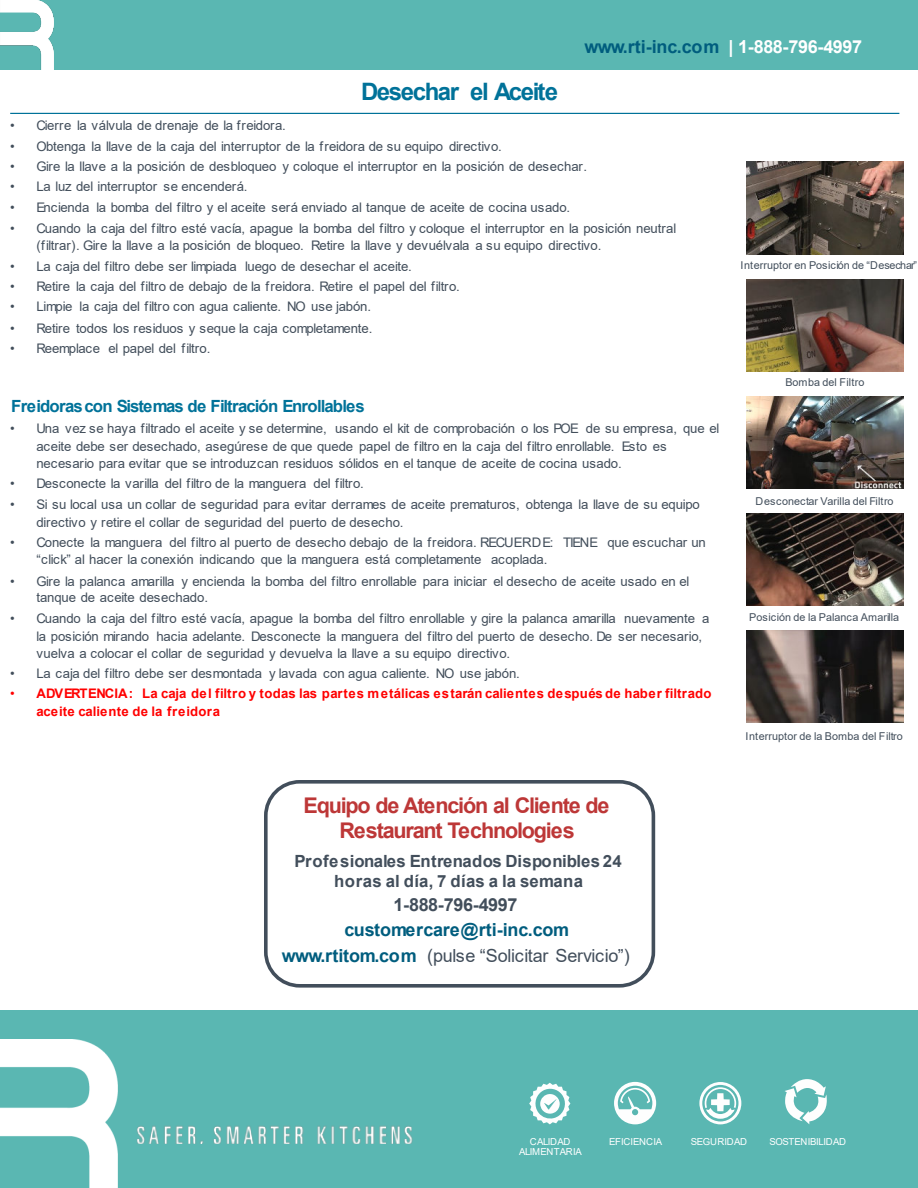
<style>
.page{position:relative;width:918px;height:1188px;background:#fff}
.page>*{position:absolute;margin:0;border:0;box-sizing:border-box;transform-origin:0 0}
.t1{font:700 24px "Arial";letter-spacing:-.055em;color:#007299}
.t2{font:700 21.6px/25.2px "Arial";letter-spacing:-.055em;color:#bd3737;text-align:center}
.t3{font:700 18px/26.4px "Arial";letter-spacing:-.015em;color:#005d7e;text-align:center}
.t4{font:700 18px "Arial";letter-spacing:-.025em;color:#424e5b}
.t5{font:700 16.8px/20.4px "Arial";letter-spacing:.015em;color:#424e5b;text-align:center}
.t6{font:700 16.8px "Arial";letter-spacing:-.045em;color:#007299}
.t7{font:13.2px/17.4px "Arial";letter-spacing:-.01em;color:#424e5b}
.t8{font:700 13.2px/18px "Arial";letter-spacing:.025em;color:#f00}
.t9{font:10.8px "Arial";color:#424e5b}
.t10{font:9.6px/10.8px "Arial";letter-spacing:-.03em;color:#fff;text-align:center}
.s1{color:#fff}
.s2{font-weight:400}
.s3{font-weight:400;color:#424e5b}
</style>
<div class="page">
<div style="left:0;top:0;width:918px;height:70px;background:#5ab7b2"></div>
<div style="left:0;top:1010px;width:918px;height:178px;background:#5ab7b2"></div>
<img style="left:0;top:0;width:54px;height:70px">
<img style="left:0;top:1039px;width:118px;height:149px">
<svg style="left:529px;top:1083px;width:41px;height:41px"></svg>
<svg style="left:614px;top:1082px;width:42px;height:42px"></svg>
<svg style="left:785px;top:1079px;width:42px;height:45px"></svg>
<svg style="left:699px;top:1082px;width:42px;height:42px"></svg>
<img style="left:38px;top:1116px;width:375px;height:28px">
<hr style="left:10px;top:113px;width:889px;height:1px;background:#007299">
<div style="left:264px;top:780px;width:391px;height:208px;border:4px solid #424e5b;border-radius:34px"></div>
<img style="left:746px;top:162px;width:158px;height:92px">
<img style="left:746px;top:280px;width:158px;height:92px">
<img style="left:746px;top:396px;width:158px;height:92px">
<img style="left:746px;top:514px;width:158px;height:92px">
<img style="left:746px;top:630px;width:158px;height:92px">
<h1 class="t1" style="left:361px;top:83px;width:198px">Desechar el Aceite</h1>
<h3 class="t3" style="left:585px;top:35px;width:279px">www.rti-inc.com <span class="s1">| 1-888-796-4997</span></h3>
<p class="t7" style="left:10px;top:118px;width:277px">• Cierre la válvula de drenaje de la freidora.</p>
<p class="t7" style="left:10px;top:138px;width:493px">• Obtenga la llave de la caja del interruptor de la freidora de su equipo directivo.</p>
<p class="t7" style="left:10px;top:159px;width:579px">• Gire la llave a la posición de desbloqueo y coloque el interruptor en la posición de desechar.</p>
<p class="t7" style="left:10px;top:179px;width:239px">• La luz del interruptor se encenderá.</p>
<p class="t7" style="left:10px;top:200px;width:562px">• Encienda la bomba del filtro y el aceite será enviado al tanque de aceite de cocina usado.</p>
<p class="t7" style="left:36px;top:222px;width:641px;line-height:16.8px;text-indent:-26px">• Cuando la caja del filtro esté vacía, apague la bomba del filtro y coloque el interruptor en la posición neutral (filtrar). Gire la llave a la posición de bloqueo. Retire la llave y devuélvala a su equipo directivo.</p>
<p class="t7" style="left:10px;top:258px;width:403px">• La caja del filtro debe ser limpiada luego de desechar el aceite.</p>
<p class="t7" style="left:10px;top:279px;width:451px">• Retire la caja del filtro de debajo de la freidora. Retire el papel del filtro.</p>
<p class="t7" style="left:10px;top:299px;width:363px">• Limpie la caja del filtro con agua caliente. NO use jabón.</p>
<p class="t7" style="left:10px;top:321px;width:364px">• Retire todos los residuos y seque la caja completamente.</p>
<p class="t7" style="left:10px;top:341px;width:202px">• Reemplace el papel del filtro.</p>
<p class="t6" style="left:11px;top:399px;width:355px">Freidoras con Sistemas de Filtración Enrollables</p>
<p class="t7" style="left:36px;top:421px;width:685px;text-indent:-26px">• Una vez se haya filtrado el aceite y se determine, usando el kit de comprobación o los POE de su empresa, que el aceite debe ser desechado, asegúrese de que quede papel de filtro en la caja del filtro enrollable. Esto es necesario para evitar que se introduzcan residuos sólidos en el tanque de aceite de cocina usado.</p>
<p class="t7" style="left:10px;top:476px;width:355px">• Desconecte la varilla del filtro de la manguera del filtro.</p>
<p class="t7" style="left:36px;top:496px;width:665px;line-height:18px;text-indent:-26px">• Si su local usa un collar de seguridad para evitar derrames de aceite prematuros, obtenga la llave de su equipo directivo y retire el collar de seguridad del puerto de desecho.</p>
<p class="t7" style="left:36px;top:535px;width:671px;line-height:16.8px;text-indent:-26px">• Conecte la manguera del filtro al puerto de desecho debajo de la freidora. RECUERDE: TIENE que escuchar un “click” al hacer la conexión indicando que la manguera está completamente acoplada.</p>
<p class="t7" style="left:36px;top:574px;width:655px;line-height:16.8px;text-indent:-26px">• Gire la palanca amarilla y encienda la bomba del filtro enrollable para iniciar el desecho de aceite usado en el tanque de aceite desechado.</p>
<p class="t7" style="left:36px;top:611px;width:675px;text-indent:-26px">• Cuando la caja del filtro esté vacía, apague la bomba del filtro enrollable y gire la palanca amarilla nuevamente a la posición mirando hacia adelante. Desconecte la manguera del filtro del puerto de desecho. De ser necesario, vuelva a colocar el collar de seguridad y devuelva la llave a su equipo directivo.</p>
<p class="t7" style="left:10px;top:666px;width:511px">• La caja del filtro debe ser desmontada y lavada con agua caliente. NO use jabón.</p>
<p class="t8" style="left:36px;top:686px;width:677px;text-indent:-26px"><span class="s2">•</span> ADVERTENCIA: La caja del filtro y todas las partes metálicas estarán calientes después de haber filtrado aceite caliente de la freidora</p>
<h2 class="t2" style="left:303px;top:795px;width:308px">Equipo de Atención al Cliente de<br>Restaurant Technologies</h2>
<p class="t5" style="left:295px;top:852px;width:329px">Profesionales Entrenados Disponibles 24 horas al día, 7 días a la semana</p>
<h3 class="t4" style="left:394px;top:898px;width:125px">1-888-796-4997</h3>
<h3 class="t3" style="left:282px;top:918px;width:349px">customercare@rti-inc.com www.rtitom.com <span class="s3">(pulse “Solicitar Servicio”)</span></h3>
<p class="t9" style="left:741px;top:261px;width:178px">Interruptor en Posición de “Desechar”</p>
<p class="t9" style="left:785px;top:378px;width:81px">Bomba del Filtro</p>
<p class="t9" style="left:756px;top:497px;width:139px">Desconectar Varilla del Filtro</p>
<p class="t9" style="left:749px;top:614px;width:151px">Posición de la Palanca Amarilla</p>
<p class="t9" style="left:746px;top:732px;width:159px">Interruptor de la Bomba del Filtro</p>
<p class="t10" style="left:519px;top:1137px;width:64px">CALIDAD<br>ALIMENTARIA</p>
<p class="t10" style="left:609px;top:1137px;width:55px">EFICIENCIA</p>
<p class="t10" style="left:691px;top:1137px;width:58px">SEGURIDAD</p>
<p class="t10" style="left:769px;top:1137px;width:78px">SOSTENIBILIDAD</p>
</div>
